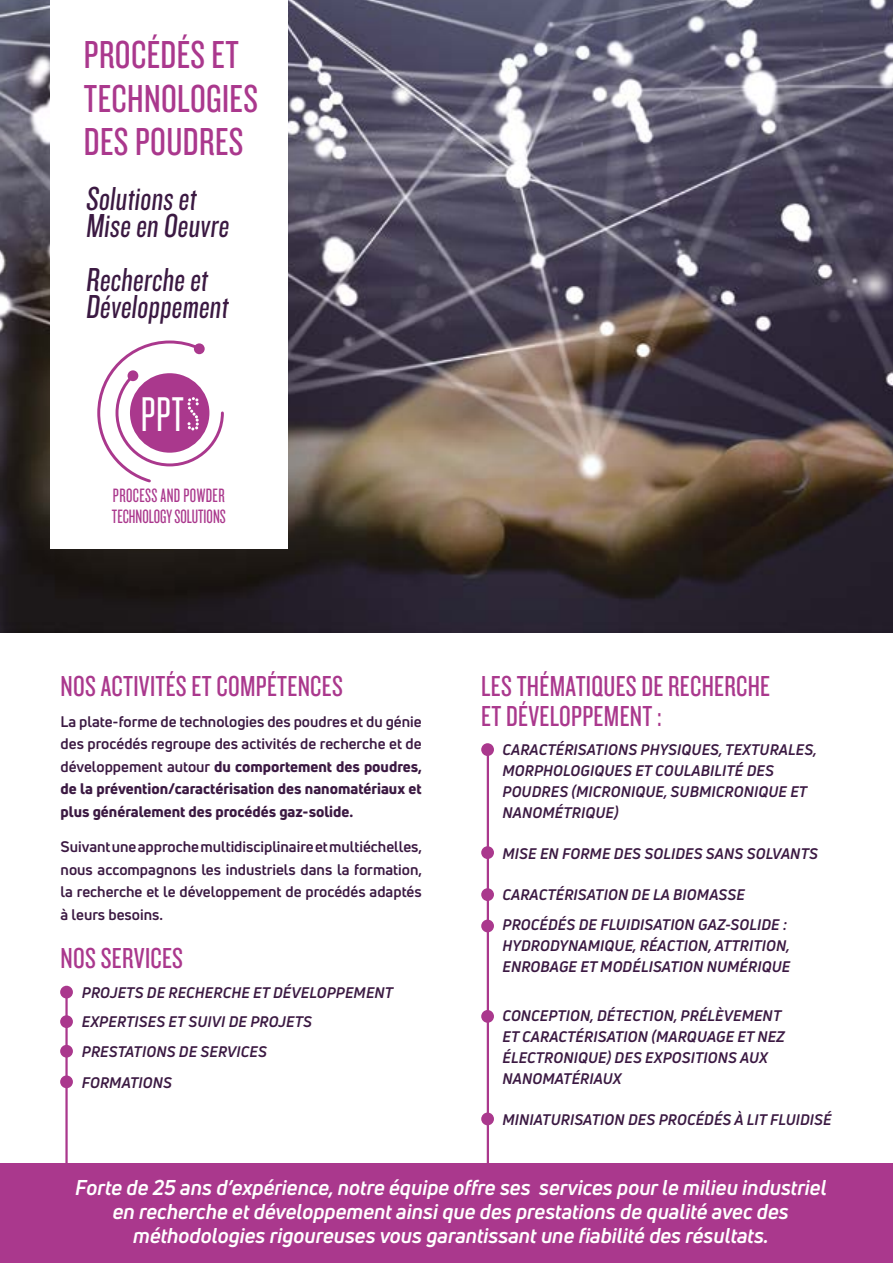
<style>
.page{position:relative;width:893px;height:1263px;background:#fff}
.page>*{position:absolute;margin:0;border:0;box-sizing:border-box;transform-origin:0 0}
.t1{font:48.15px "Bravo RG";color:#fff}
.t2{font:40.5px/43.5px "Knockout HTF28 Junior Featherwt";letter-spacing:.01em;color:#aa388d}
.t3{font:34.5px/27px "Knockout HTF28 Junior Featherwt";color:#3b1942}
.t4{font:30px/30px "Knockout HTF28 Junior Featherwt";letter-spacing:.01em;color:#aa388d}
.t5{font:italic 700 21px/24px "Uni Neue";color:#fff;text-align:center}
.t6{font:20.1px/20.5px "Knockout HTF27 Junior Bantamwt";color:#aa388d}
.t7{font:italic 700 15px/21px "Uni Neue";letter-spacing:.01em;color:#3b1942}
.t8{font:700 15px/22.5px "Uni Neue";color:#3b1942;text-align:justify}
.s1{font-weight:800}
</style>
<div class="page">
<img style="left:0;top:0;width:893px;height:632px">
<div style="left:50px;top:0;width:237px;height:549px;background:#fff"></div>
<hr style="left:487px;top:752px;width:2px;height:452px;background:#aa388d">
<hr style="left:65px;top:990px;width:3px;height:273px;background:#aa388d">
<div style="left:0;top:1163px;width:893px;height:100px;background:#aa388d"></div>
<div style="left:481px;top:743px;width:13px;height:13px;background:#aa388d;border-radius:50%"></div>
<div style="left:60px;top:986px;width:13px;height:12px;background:#aa388d;border-radius:50%"></div>
<div style="left:60px;top:1015px;width:13px;height:13px;background:#aa388d;border-radius:50%"></div>
<div style="left:60px;top:1045px;width:13px;height:12px;background:#aa388d;border-radius:50%"></div>
<div style="left:60px;top:1075px;width:13px;height:13px;background:#aa388d;border-radius:50%"></div>
<div style="left:481px;top:846px;width:13px;height:13px;background:#aa388d;border-radius:50%"></div>
<div style="left:481px;top:888px;width:13px;height:13px;background:#aa388d;border-radius:50%"></div>
<div style="left:481px;top:919px;width:13px;height:13px;background:#aa388d;border-radius:50%"></div>
<div style="left:481px;top:1010px;width:13px;height:13px;background:#aa388d;border-radius:50%"></div>
<div style="left:481px;top:1112px;width:13px;height:13px;background:#aa388d;border-radius:50%"></div>
<svg style="left:97px;top:340px;width:127px;height:143px"></svg>
<h2 class="t2" style="left:84px;top:34px;width:175px">PROCÉDÉS ET<br>TECHNOLOGIES<br>DES POUDRES</h2>
<h3 class="t3" style="left:85px;top:186px;width:149px">Solutions et<br>Mise en Oeuvre</h3>
<h3 class="t3" style="left:85px;top:267px;width:148px">Recherche et<br>Développement</h3>
<h1 class="t1" style="left:141px;top:388px;width:45px">PPT</h1>
<h3 class="t6" style="left:112px;top:486px;width:115px">PROCESS AND POWDER<br>TECHNOLOGY SOLUTIONS</h3>
<h3 class="t4" style="left:61px;top:671px;width:284px">NOS ACTIVITÉS ET COMPÉTENCES</h3>
<p class="t8" style="left:61px;top:710px;width:363px">La plate-forme de technologies des poudres et du génie des procédés regroupe des activités de recherche et de développement autour <span class="s1">du comportement des poudres, de la prévention/caractérisation des nanomatériaux et plus généralement des procédés gaz-solide.</span></p>
<p class="t8" style="left:61px;top:835px;width:363px">Suivant une approche multidisciplinaire et multiéchelles, nous accompagnons les industriels dans la formation, la recherche et le développement de procédés adaptés à leurs besoins.</p>
<h3 class="t4" style="left:61px;top:944px;width:124px">NOS SERVICES</h3>
<p class="t7" style="left:82px;top:977px;width:313px;line-height:29.5px">PROJETS DE RECHERCHE ET DÉVELOPPEMENT<br>EXPERTISES ET SUIVI DE PROJETS<br>PRESTATIONS DE SERVICES</p>
<p class="t7" style="left:82px;top:1072px;width:92px">FORMATIONS</p>
<h3 class="t4" style="left:481px;top:671px;width:290px">LES THÉMATIQUES DE RECHERCHE<br>ET DÉVELOPPEMENT :</h3>
<p class="t7" style="left:502px;top:739px;width:316px">CARACTÉRISATIONS PHYSIQUES, TEXTURALES, MORPHOLOGIQUES ET COULABILITÉ DES POUDRES (MICRONIQUE, SUBMICRONIQUE ET NANOMÉTRIQUE)</p>
<p class="t7" style="left:502px;top:843px;width:317px">MISE EN FORME DES SOLIDES SANS SOLVANTS</p>
<p class="t7" style="left:502px;top:880px;width:286px;line-height:29.5px">CARACTÉRISATION DE LA BIOMASSE<br>PROCÉDÉS DE FLUIDISATION GAZ-SOLIDE :</p>
<p class="t7" style="left:502px;top:935px;width:289px">HYDRODYNAMIQUE, RÉACTION, ATTRITION,<br>ENROBAGE ET MODÉLISATION NUMÉRIQUE</p>
<p class="t7" style="left:502px;top:1005px;width:284px">CONCEPTION, DÉTECTION, PRÉLÈVEMENT<br>ET CARACTÉRISATION (MARQUAGE ET NEZ<br>ÉLECTRONIQUE) DES EXPOSITIONS AUX<br>NANOMATÉRIAUX</p>
<p class="t7" style="left:502px;top:1109px;width:331px">MINIATURISATION DES PROCÉDÉS À LIT FLUIDISÉ</p>
<p class="t5" style="left:75px;top:1175px;width:753px">Forte de 25 ans d’expérience, notre équipe offre ses services pour le milieu industriel en recherche et développement ainsi que des prestations de qualité avec des méthodologies rigoureuses vous garantissant une fiabilité des résultats.</p>
</div>
